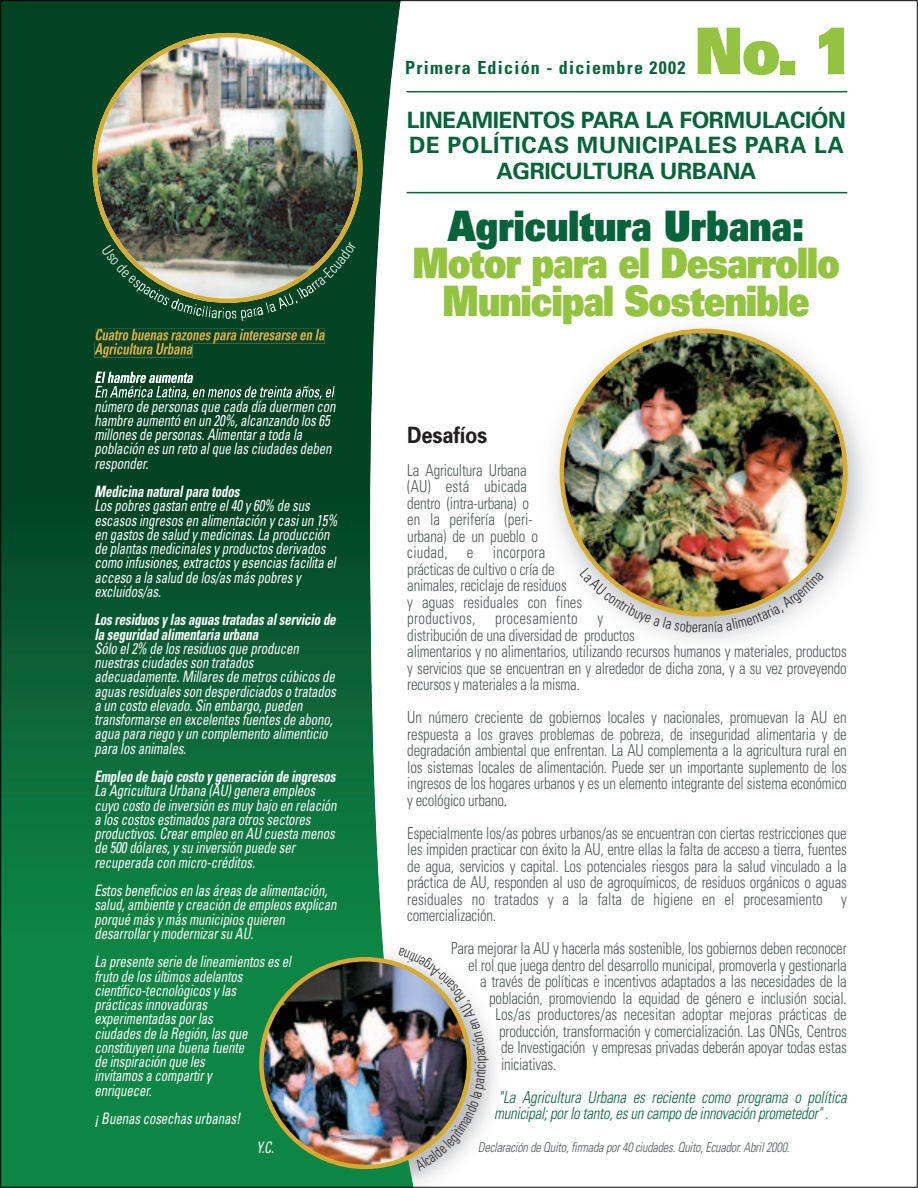
<style>
.page{position:relative;width:918px;height:1188px;background:#fff}
.page>*{position:absolute;margin:0;border:0;box-sizing:border-box;transform-origin:0 0}
.t1{font:900 64.5px "Univers";color:#93c341;scale:.9 1}
.t2{font:900 42px/37.5px "Univers";letter-spacing:-.025em;color:#93c341;text-align:center;scale:.82 1}
.t3{font:900 42px "Univers";color:#07643a;scale:.82 1}
.t4{font:700 22.5px/25.5px "Univers";letter-spacing:-.02em;color:#07643a;text-align:center}
.t5{font:700 22.5px "Univers";letter-spacing:-.015em;color:#231f20;scale:.9 1}
.t6{font:700 condensed 18px "Univers";letter-spacing:.07em;color:#07643a}
.t7{font:300 condensed 16.5px/16.5px "Univers";letter-spacing:-.015em;color:#505859;text-align:justify;scale:.9 1}
.t8{font:italic 300 condensed 16.5px/16.5px "Univers";letter-spacing:-.005em;color:#07643a;scale:.9 1}
.t9{font:italic condensed 15.75px/14.2px "Univers";letter-spacing:-.01em;color:#fff;scale:.82 1}
.t10{font:italic 700 condensed 15.75px/14.2px "Univers";letter-spacing:-.01em;color:#fff;scale:.82 1}
.t11{font:300 condensed 15px "Univers";color:#231f20;scale:.83 1}
.t12{font:italic 300 condensed 13.5px "Univers";letter-spacing:-.015em;color:#505859;scale:.9 1}
</style>
<div class="page">
<img style="left:414px;top:1036px;width:106px;height:152px">
<img style="left:0;top:0;width:413px;height:1188px">
<img style="left:553px;top:328px;width:313px;height:313px">
<hr style="left:407px;top:91px;width:440px;height:1px;background:#07643a">
<hr style="left:407px;top:192px;width:440px;height:1px;background:#07643a">
<img style="left:562px;top:331px;width:280px;height:283px">
<img style="left:261px;top:959px;width:208px;height:208px;border-radius:50%">
<img style="left:95px;top:329px;width:230px;height:15px">
<img style="left:95px;top:329px;width:86px;height:12px">
<img style="left:94px;top:343px;width:99px;height:15px">
<img style="left:98px;top:343px;width:75px;height:1px">
<img style="left:229px;top:386px;width:72px;height:13px">
<svg style="left:95px;top:372px;width:134px;height:27px"></svg>
<img style="left:134px;top:386px;width:95px;height:13px">
<svg style="left:302px;top:386px;width:33px;height:13px"></svg>
<img style="left:93px;top:33px;width:269px;height:270px">
<img style="left:399px;top:948px;width:90px;height:223px">
<img style="left:580px;top:568px;width:244px;height:65px">
<svg style="left:102px;top:242px;width:255px;height:79px;background:#4f6e53"></svg>
<p class="t9" style="left:94px;top:400px;width:296px">número de personas que cada día duermen con hambre aumentó en un 20%, alcanzando los 65 millones de personas. Alimentar a toda la población es un reto al que las ciudades deben responder.</p>
<p class="t10" style="left:94px;top:486px;width:179px">Medicina natural para todos</p>
<p class="t9" style="left:94px;top:500px;width:298px">Los pobres gastan entre el 40 y 60% de sus escasos ingresos en alimentación y casi un 15% en gastos de salud y medicinas. La producción de plantas medicinales y productos derivados como infusiones, extractos y esencias facilita el acceso a la salud de los/as más pobres y excluidos/as.</p>
<p class="t10" style="left:94px;top:614px;width:296px">Los residuos y las aguas tratadas al servicio de la seguridad alimentaria urbana</p>
<p class="t9" style="left:94px;top:643px;width:296px">Sólo el 2% de los residuos que producen nuestras ciudades son tratados adecuadamente. Millares de metros cúbicos de aguas residuales son desperdiciados o tratados a un costo elevado. Sin embargo, pueden transformarse en excelentes fuentes de abono, agua para riego y un complemento alimenticio para los animales.</p>
<p class="t10" style="left:94px;top:771px;width:296px">Empleo de bajo costo y generación de ingresos</p>
<p class="t9" style="left:94px;top:785px;width:297px">La Agricultura Urbana (AU) genera empleos cuyo costo de inversión es muy bajo en relación a los costos estimados para otros sectores productivos. Crear empleo en AU cuesta menos de 500 dólares, y su inversión puede ser recuperada con micro-créditos.</p>
<p class="t9" style="left:94px;top:885px;width:297px">Estos beneficios en las áreas de alimentación, salud, ambiente y creación de empleos explican porqué más y más municipios quieren desarrollar y modernizar su AU.</p>
<p class="t9" style="left:94px;top:956px;width:241px">La presente serie de lineamientos es el fruto de los últimos adelantos científico-tecnológicos y las<br>prácticas innovadoras experimentadas por las<br>ciudades de la Región, las que constituyen una buena fuente<br>de inspiración que les<br>invitamos a compartir y<br>enriquecer.</p>
<p class="t9" style="left:94px;top:1113px;width:180px">¡ Buenas cosechas urbanas!</p>
<p class="t9" style="left:256px;top:1141px;width:23px">Y.C.</p>
<p class="t6" style="left:405px;top:61px;width:282px">Primera Edición - diciembre 2002</p>
<h1 class="t1" style="left:695px;top:28px;width:179px">No. 1</h1>
<h3 class="t4" style="left:407px;top:109px;width:440px">LINEAMIENTOS PARA LA FORMULACIÓN<br>DE POLÍTICAS MUNICIPALES PARA LA<br>AGRICULTURA URBANA</h3>
<h2 class="t3" style="left:448px;top:210px;width:436px">Agricultura Urbana:</h2>
<h2 class="t2" style="left:412px;top:248px;width:523px">Motor para el Desarrollo<br>Municipal Sostenible</h2>
<h3 class="t5" style="left:407px;top:426px;width:90px">Desafíos</h3>
<p class="t7" style="left:407px;top:463px;width:490px;text-align:left">La Agricultura Urbana<br>(AU) está ubicada<br>dentro (intra-urbana) o<br>en la perifería (peri-<br>urbana) de un pueblo o<br>ciudad, e incorpora<br>prácticas de cultivo o cría de<br>animales, reciclaje de residuos<br>y aguas residuales con fines<br>productivos, procesamiento y<br>distribución de una diversidad de productos<br>alimentarios y no alimentarios, utilizando recursos humanos y materiales, productos y servicios que se encuentran en y alrededor de dicha zona, y a su vez proveyendo recursos y materiales a la misma.</p>
<p class="t7" style="left:407px;top:711px;width:490px">Un número creciente de gobiernos locales y nacionales, promuevan la AU en respuesta a los graves problemas de pobreza, de inseguridad alimentaria y de degradación ambiental que enfrentan. La AU complementa a la agricultura rural en los sistemas locales de alimentación. Puede ser un importante suplemento de los ingresos de los hogares urbanos y es un elemento integrante del sistema económico y ecológico urbano.</p>
<p class="t7" style="left:407px;top:826px;width:490px">Especialmente los/as pobres urbanos/as se encuentran con ciertas restricciones que les impiden practicar con éxito la AU, entre ellas la falta de acceso a tierra, fuentes de agua, servicios y capital. Los potenciales riesgos para la salud vinculado a la práctica de AU, responden al uso de agroquímicos, de residuos orgánicos o aguas residuales no tratados y a la falta de higiene en el procesamiento y comercialización.</p>
<p class="t7" style="left:451px;top:942px;width:441px">Para mejorar la AU y hacerla más sostenible, los gobiernos deben reconocer</p>
<p class="t7" style="left:468px;top:958px;width:422px">el rol que juega dentro del desarrollo municipal, promoverla y gestionarla</p>
<p class="t7" style="left:480px;top:975px;width:409px">a través de políticas e incentivos adaptados a las necesidades de la</p>
<p class="t7" style="left:489px;top:991px;width:399px">población, promoviendo la equidad de género e inclusión social.</p>
<p class="t7" style="left:495px;top:1008px;width:392px">Los/as productores/as necesitan adoptar mejoras prácticas de</p>
<p class="t7" style="left:499px;top:1024px;width:388px">producción, transformación y comercialización. Las ONGs, Centros</p>
<p class="t7" style="left:501px;top:1041px;width:386px">de Investigación y empresas privadas deberán apoyar todas estas</p>
<p class="t7" style="left:501px;top:1057px;width:63px">iniciativas.</p>
<p class="t8" style="left:494px;top:1090px;width:393px">"La Agricultura Urbana es reciente como programa o política municipal; por lo tanto, es un campo de innovación prometedor" .</p>
<p class="t12" style="left:478px;top:1142px;width:348px">Declaración de Quito, firmada por 40 ciudades. Quito, Ecuador. Abril 2000.</p>
<p class="t11" style="left:475px;top:1064px;width:5px;rotate:-90deg">i</p>
</div>
